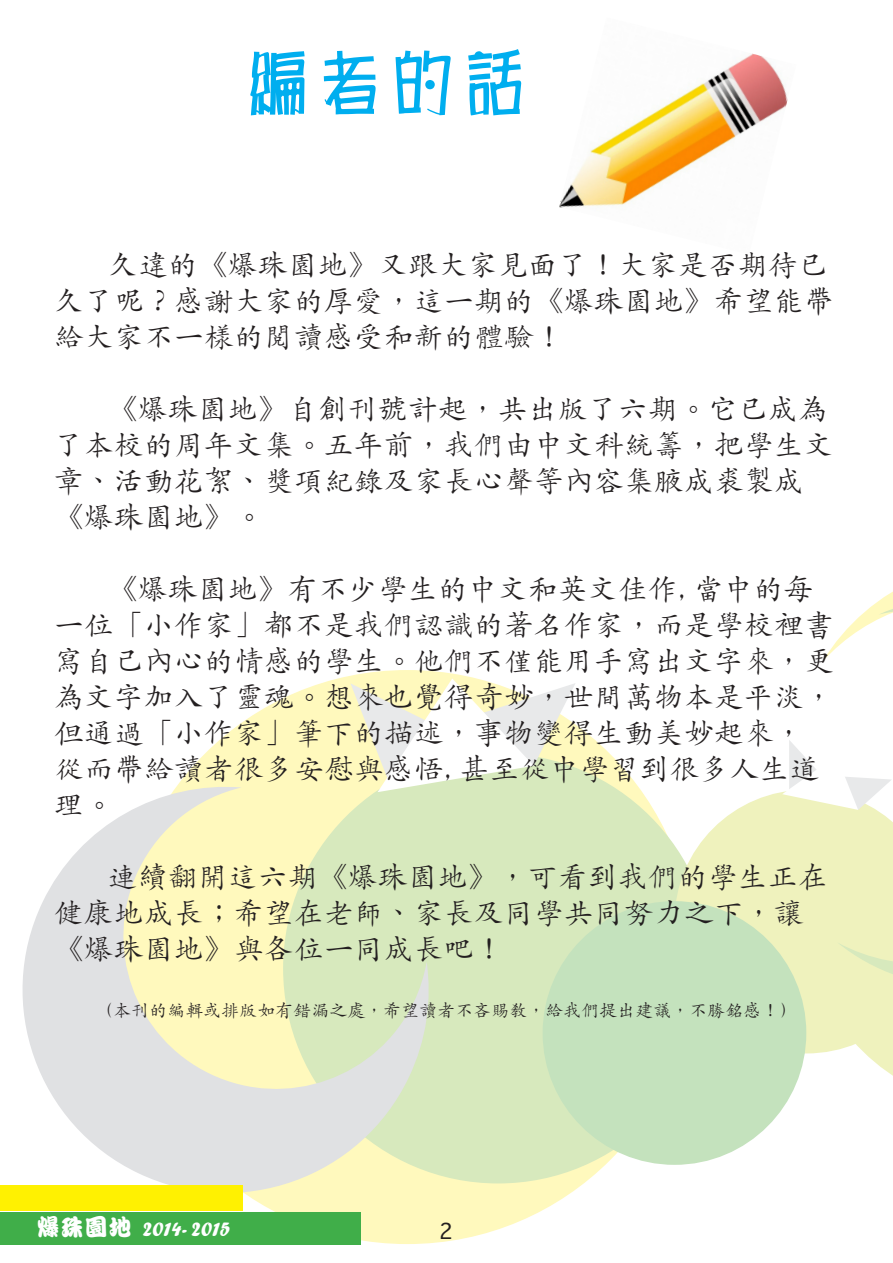
<style>
.page{position:relative;width:893px;height:1263px;background:#fff}
.page>*{position:absolute;margin:0;border:0;box-sizing:border-box;transform-origin:0 0}
.t1{font:700 72px "C Po";color:#00aeef}
.t2{font:500 30px/36px "M Kai";color:#231f20}
.t3{font:800 21px "C Kan";color:#fff}
.t4{font:21px "Sathu";color:#231f20}
.t5{font:500 18px "M Kai";color:#231f20}
.s1{font-size:24px}
</style>
<div class="page">
<div style="left:120px;top:670px;width:574px;height:574px;background:#fff9bd;border-radius:50%"></div>
<div style="left:283px;top:753px;width:430px;height:430px;background:#d7e9bd;border-radius:50%"></div>
<svg style="left:674px;top:792px;width:108px;height:164px;fill:#eff2bd"></svg>
<div style="left:543px;top:901px;width:263px;height:264px;background:#c4e2bd;border-radius:50%"></div>
<svg style="left:351px;top:678px;width:225px;height:105px"></svg>
<svg style="left:22px;top:781px;width:410px;height:440px"></svg>
<svg style="left:782px;top:591px;width:111px;height:518px"></svg>
<div style="left:0;top:1212px;width:360px;height:32px;background:#40ae49"></div>
<div style="left:0;top:1185px;width:242px;height:26px;background:#fff101"></div>
<img style="left:559px;top:53px;width:229px;height:155px">
<p class="t1" style="left:242px;top:46px;width:289px">編者的話</p>
<p class="t2" style="left:54px;top:247px;width:782px;text-indent:54px">久違的《爆珠園地》又跟大家見面了！大家是否期待已久了呢？感謝大家的厚愛，這一期的《爆珠園地》希望能帶給大家不一樣的閱讀感受和新的體驗！</p>
<p class="t2" style="left:54px;top:391px;width:782px;text-indent:54px">《爆珠園地》自創刊號計起，共出版了六期。它已成為了本校的周年文集。五年前，我們由中文科統籌，把學生文章、活動花絮、獎項紀錄及家長心聲等內容集腋成裘製成《爆珠園地》。</p>
<p class="t2" style="left:54px;top:571px;width:782px;text-indent:54px">《爆珠園地》有不少學生的中文和英文佳作, 當中的每一位「小作家」都不是我們認識的著名作家，而是學校裡書寫自己內心的情感的學生。他們不僅能用手寫出文字來，更為文字加入了靈魂。想來也覺得奇妙，世間萬物本是平淡，但通過「小作家」筆下的描述，事物變得生動美妙起來，從而帶給讀者很多安慰與感悟, 甚至從中學習到很多人生道理。</p>
<p class="t2" style="left:54px;top:859px;width:775px;text-indent:54px">連續翻開這六期《爆珠園地》，可看到我們的學生正在健康地成長；希望在老師、家長及同學共同努力之下，讓《爆珠園地》與各位一同成長吧！</p>
<p class="t5" style="left:95px;top:1001px;width:704px">（本刊的編輯或排版如有錯漏之處，希望讀者不吝賜教，給我們提出建議，不勝銘感！）</p>
<p class="t3" style="left:36px;top:1217px;width:196px"><span class="s1">爆珠園地</span> 2014- 2015</p>
<p class="t4" style="left:439px;top:1213px;width:15px">2</p>
</div>
